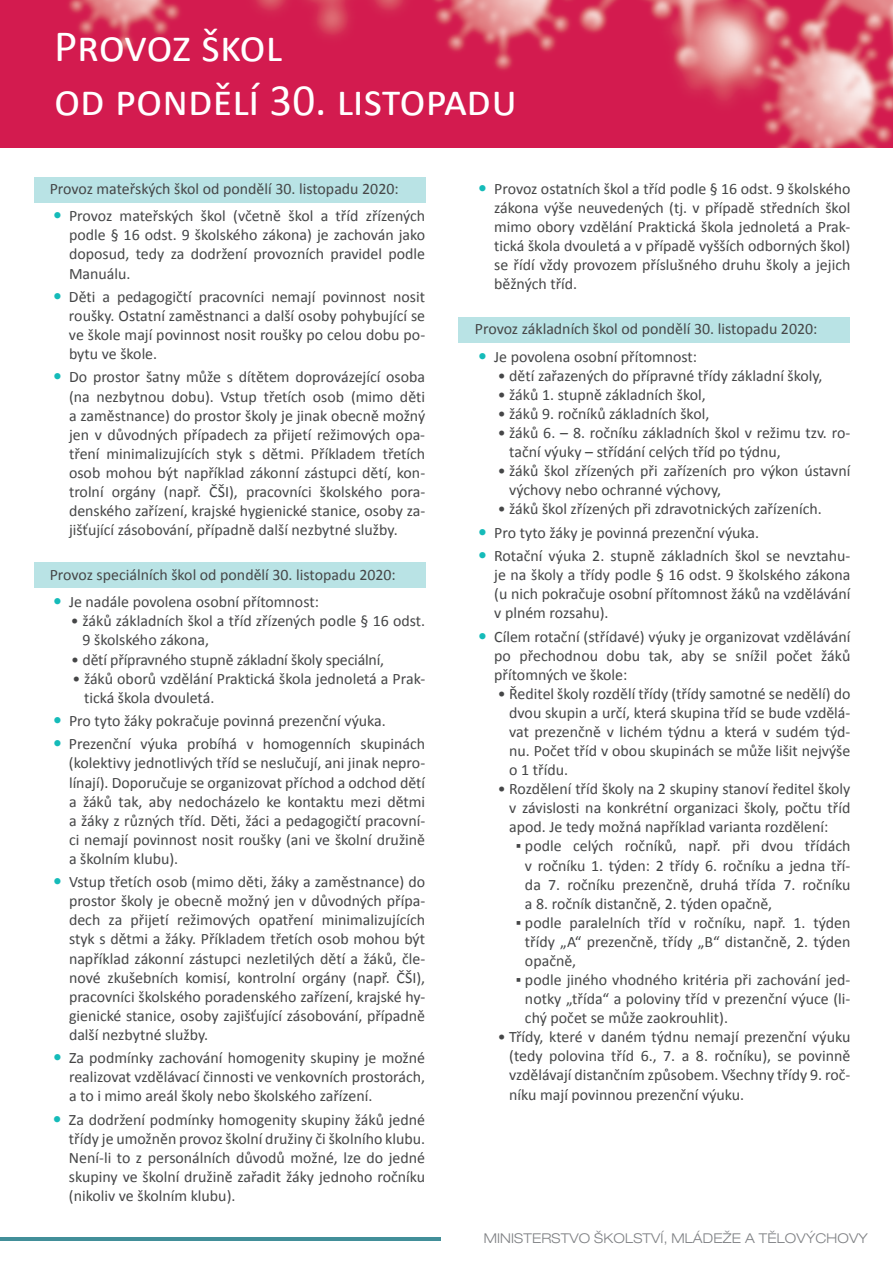
<style>
.page{position:relative;width:893px;height:1263px;background:#fff}
.page>*{position:absolute;margin:0;border:0;box-sizing:border-box;transform-origin:0 0}
.t1{font:45px/54px "Calibri";color:#fff}
.t2{font:15.9px/19px "Calibri";color:#454647;text-align:justify}
.t3{font:300 expanded 13.5px "Helvetica Neue LT Pro";letter-spacing:.01em;color:#808285}
</style>
<div class="page">
<div style="left:34px;top:177px;width:391px;height:25px;background:#b9e3e5"></div>
<div style="left:34px;top:563px;width:391px;height:25px;background:#b9e3e5"></div>
<div style="left:459px;top:318px;width:391px;height:25px;background:#b9e3e5"></div>
<hr style="left:0;top:1237px;width:441px;height:3px;background:#428f99">
<img style="left:0;top:0;width:893px;height:148px">
<h1 class="t1" style="left:54px;top:20px;width:464px">Provoz škol<br>od pondělí 30. listopadu</h1>
<p class="t2" style="left:69px;top:175px;width:358px;line-height:27.6px;text-indent:-19px">Provoz mateřských škol od pondělí 30. listopadu 2020:<br>Provoz mateřských škol (včetně škol a tříd zřízených</p>
<p class="t2" style="left:69px;top:226px;width:358px">podle § 16 odst. 9 školského zákona) je zachován jako doposud, tedy za dodržení provozních pravidel podle Manuálu.</p>
<p class="t2" style="left:69px;top:287px;width:358px">Děti a pedagogičtí pracovníci nemají povinnost nosit roušky. Ostatní zaměstnanci a další osoby pohybující se ve škole mají povinnost nosit roušky po celou dobu po&shy;bytu ve škole.</p>
<p class="t2" style="left:69px;top:368px;width:358px">Do prostor šatny může s dítětem doprovázející osoba (na nezbytnou dobu). Vstup třetích osob (mimo děti a zaměstnance) do prostor školy je jinak obecně možný jen v důvodných případech za přijetí režimových opa&shy;tření minimalizujících styk s dětmi. Příkladem třetích osob mohou být například zákonní zástupci dětí, kon&shy;trolní orgány (např. ČŠI), pracovníci školského pora&shy;denského zařízení, krajské hygienické stanice, osoby za&shy;jišťující zásobování, případně další nezbytné služby.</p>
<p class="t2" style="left:69px;top:561px;width:328px;line-height:27.6px;text-indent:-19px">Provoz speciálních škol od pondělí 30. listopadu 2020:<br>Je nadále povolena osobní přítomnost:</p>
<p class="t2" style="left:83px;top:612px;width:344px;text-indent:-12px">• žáků základních škol a tříd zřízených podle § 16 odst.<br>9 školského zákona,</p>
<p class="t2" style="left:71px;top:650px;width:315px">• dětí přípravného stupně základní školy speciální,</p>
<p class="t2" style="left:84px;top:669px;width:343px;text-indent:-12px">• žáků oborů vzdělání Praktická škola jednoletá a Prak&shy;tická škola dvouletá.</p>
<p class="t2" style="left:69px;top:709px;width:358px;line-height:23.4px">Pro tyto žáky pokračuje povinná prezenční výuka.<br>Prezenční výuka probíhá v homogenních skupinách</p>
<p class="t2" style="left:69px;top:754px;width:358px">(kolektivy jednotlivých tříd se neslučují, ani jinak nepro&shy;línají). Doporučuje se organizovat příchod a odchod dětí a žáků tak, aby nedocházelo ke kontaktu mezi dětmi a žáky z různých tříd. Děti, žáci a pedagogičtí pracovní&shy;ci nemají povinnost nosit roušky (ani ve školní družině a školním klubu).</p>
<p class="t2" style="left:69px;top:872px;width:358px">Vstup třetích osob (mimo děti, žáky a zaměstnance) do prostor školy je obecně možný jen v důvodných přípa&shy;dech za přijetí režimových opatření minimalizujících styk s dětmi a žáky. Příkladem třetích osob mohou být například zákonní zástupci nezletilých dětí a žáků, čle&shy;nové zkušebních komisí, kontrolní orgány (např. ČŠI), pracovníci školského poradenského zařízení, krajské hy&shy;gienické stanice, osoby zajišťující zásobování, případně další nezbytné služby.</p>
<p class="t2" style="left:69px;top:1048px;width:358px">Za podmínky zachování homogenity skupiny je možné realizovat vzdělávací činnosti ve venkovních prostorách, a to i mimo areál školy nebo školského zařízení.</p>
<p class="t2" style="left:69px;top:1110px;width:358px">Za dodržení podmínky homogenity skupiny žáků jedné třídy je umožněn provoz školní družiny či školního klubu.<br>Není-li to z personálních důvodů možné, lze do jedné skupiny ve školní družině zařadit žáky jednoho ročníku (nikoliv ve školním klubu).</p>
<p class="t2" style="left:494px;top:179px;width:358px">Provoz ostatních škol a tříd podle § 16 odst. 9 školského zákona výše neuvedených (tj. v případě středních škol mimo obory vzdělání Praktická škola jednoletá a Prak&shy;tická škola dvouletá a v případě vyšších odborných škol) se řídí vždy provozem příslušného druhu školy a jejich běžných tříd.</p>
<p class="t2" style="left:494px;top:315px;width:325px;line-height:27.6px;text-indent:-19px">Provoz základních škol od pondělí 30. listopadu 2020:<br>Je povolena osobní přítomnost:</p>
<p class="t2" style="left:498px;top:366px;width:326px">• dětí zařazených do přípravné třídy základní školy,</p>
<p class="t2" style="left:498px;top:385px;width:209px">• žáků 1. stupně základních škol,</p>
<p class="t2" style="left:498px;top:404px;width:213px">• žáků 9. ročníků základních škol,</p>
<p class="t2" style="left:509px;top:423px;width:343px;text-indent:-12px">• žáků 6. – 8. ročníku základních škol v režimu tzv. ro&shy;tační výuky – střídání celých tříd po týdnu,</p>
<p class="t2" style="left:509px;top:461px;width:343px;text-indent:-12px">• žáků škol zřízených při zařízeních pro výkon ústavní výchovy nebo ochranné výchovy,</p>
<p class="t2" style="left:494px;top:497px;width:358px;line-height:23.4px;text-align:left">• žáků škol zřízených při zdravotnických zařízeních.<br>Pro tyto žáky je povinná prezenční výuka.<br>Rotační výuka 2. stupně základních škol se nevztahu-</p>
<p class="t2" style="left:494px;top:565px;width:358px">je na školy a třídy podle § 16 odst. 9 školského zákona (u nich pokračuje osobní přítomnost žáků na vzdělávání v plném rozsahu).</p>
<p class="t2" style="left:494px;top:627px;width:358px">Cílem rotační (střídavé) výuky je organizovat vzdělávání po přechodnou dobu tak, aby se snížil počet žáků přítomných ve škole:</p>
<p class="t2" style="left:509px;top:684px;width:343px;text-indent:-12px">• Ředitel školy rozdělí třídy (třídy samotné se nedělí) do dvou skupin a určí, která skupina tříd se bude vzdělá&shy;vat prezenčně v lichém týdnu a která v sudém týd&shy;nu. Počet tříd v obou skupinách se může lišit nejvýše o 1 třídu.</p>
<p class="t2" style="left:509px;top:779px;width:343px;text-indent:-12px">• Rozdělení tříd školy na 2 skupiny stanoví ředitel školy v závislosti na konkrétní organizaci školy, počtu tříd apod. Je tedy možná například varianta rozdělení:</p>
<p class="t2" style="left:525px;top:837px;width:327px;text-indent:-9px">▪ podle celých ročníků, např. při dvou třídách v ročníku 1. týden: 2 třídy 6. ročníku a jedna tří&shy;da 7. ročníku prezenčně, druhá třída 7. ročníku a 8. ročník distančně, 2. týden opačně,</p>
<p class="t2" style="left:525px;top:913px;width:327px;text-indent:-9px">▪ podle paralelních tříd v ročníku, např. 1. týden třídy „A“ prezenčně, třídy „B“ distančně, 2. týden opačně,</p>
<p class="t2" style="left:525px;top:970px;width:327px;text-indent:-9px">▪ podle jiného vhodného kritéria při zachování jed&shy;notky „třída“ a poloviny tříd v prezenční výuce (li&shy;chý počet se může zaokrouhlit).</p>
<p class="t2" style="left:509px;top:1027px;width:343px;text-indent:-12px">• Třídy, které v daném týdnu nemají prezenční výuku (tedy polovina tříd 6., 7. a 8. ročníku), se povinně vzdělávají distančním způsobem. Všechny třídy 9. roč&shy;níku mají povinnou prezenční výuku.</p>
<p class="t3" style="left:484px;top:1230px;width:385px">MINISTERSTVO ŠKOLSTVÍ, MLÁDEŽE A TĚLOVÝCHOVY</p>
</div>
